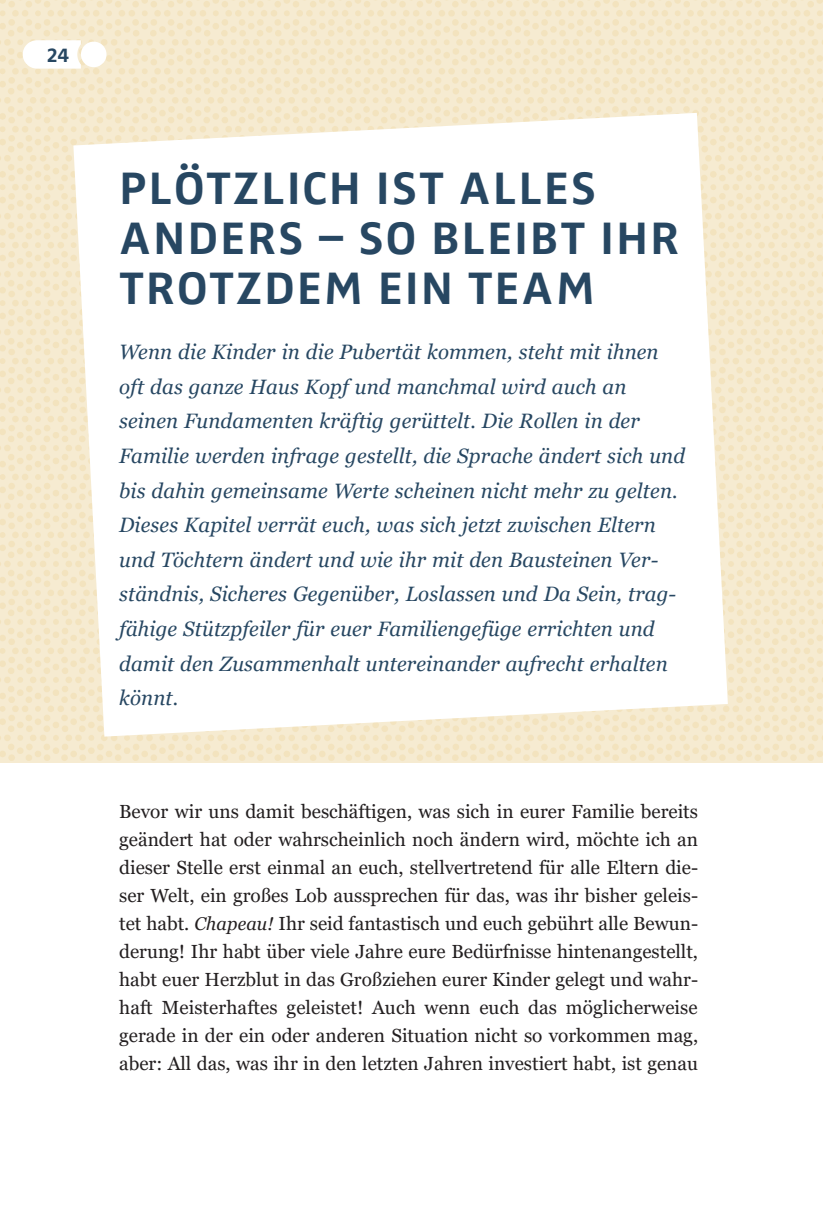
<style>
.page{position:relative;width:823px;height:1219px;background:#fff}
.page>*{position:absolute;margin:0;border:0;box-sizing:border-box;transform-origin:0 0}
.Ueberschrift_1{font:700 47px/50px "Zwo Pro";letter-spacing:.05em;color:#274762}
.Anlauf_kursiv{font:italic 20.8px/34.6px "Georgia Pro";letter-spacing:.01em;color:#274762}
.t1{font:700 20.8px "Zwo Pro";color:#274762}
.Grundtext_-_nach_ein{font:19px/28px "Georgia Pro";color:#231f20;text-align:justify}
.s1{font-style:italic;font-size:18.4px}
</style>
<div class="page">
<img style="left:0;top:0;width:821px;height:762px">
<svg style="left:73px;top:113px;width:654px;height:624px"></svg>
<svg style="left:23px;top:40px;width:83px;height:29px"></svg>
<p class="t1" style="left:47px;top:42px;width:24px">24</p>
<p class="Ueberschrift_1" style="left:119px;top:164px;width:561px">PLÖTZLICH IST ALLES<br>ANDERS – SO BLEIBT IHR<br>TROTZDEM EIN TEAM</p>
<p class="Anlauf_kursiv" style="left:119px;top:335px;width:567px">Wenn die Kinder in die Pubertät kommen, steht mit ihnen oft das ganze Haus Kopf und manchmal wird auch an seinen Fundamenten kräftig gerüttelt. Die Rollen in der Familie werden infrage gestellt, die Sprache ändert sich und bis dahin gemeinsame Werte scheinen nicht mehr zu gelten.<br>Dieses Kapitel verrät euch, was sich jetzt zwischen Eltern und Töchtern ändert und wie ihr mit den Bausteinen Ver-- ständnis, Sicheres Gegenüber, Loslassen und Da Sein, trag&shy;fähige Stützpfeiler für euer Familiengefüge errichten und damit den Zusammenhalt untereinander aufrecht erhalten könnt.</p>
<p class="Grundtext_-_nach_ein" style="left:119px;top:798px;width:580px">Bevor wir uns damit beschäftigen, was sich in eurer Familie bereits geändert hat oder wahrscheinlich noch ändern wird, möchte ich an dieser Stelle erst einmal an euch, stellvertretend für alle Eltern die&shy;ser Welt, ein großes Lob aussprechen für das, was ihr bisher geleis&shy;tet habt. <span class="s1">Chapeau!</span> Ihr seid fantastisch und euch gebührt alle Bewun&shy;derung! Ihr habt über viele Jahre eure Bedürfnisse hintenangestellt, habt euer Herzblut in das Großziehen eurer Kinder gelegt und wahr&shy;haft Meisterhaftes geleistet! Auch wenn euch das möglicherweise gerade in der ein oder anderen Situation nicht so vorkommen mag, aber: All das, was ihr in den letzten Jahren investiert habt, ist genau</p>
</div>
